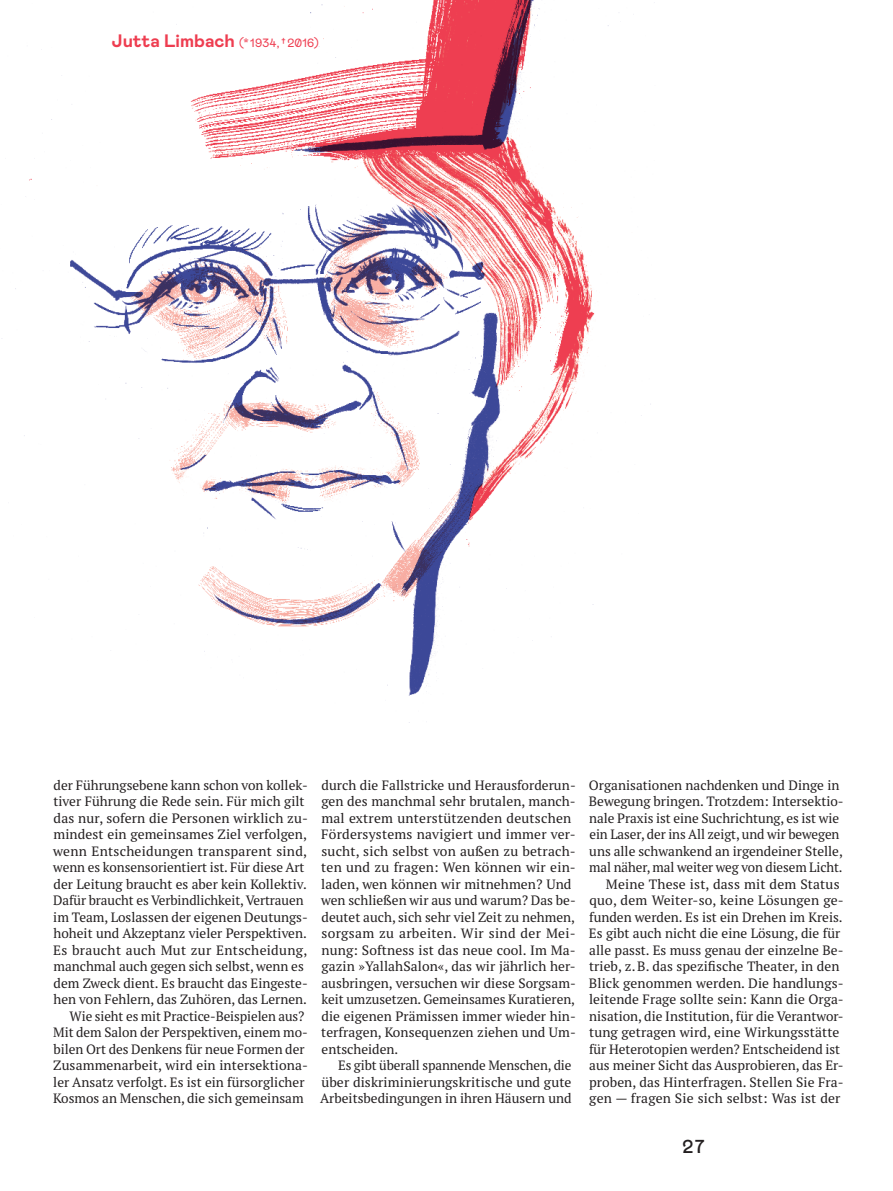
<style>
.page{position:relative;width:893px;height:1191px;background:#fff}
.page>*{position:absolute;margin:0;border:0;box-sizing:border-box;transform-origin:0 0}
.t1{font:500 18.75px "Mabry Pro";color:#231f20}
.t2{font:13.5px/16.5px "PT Serif Pro";color:#231f20}
.t3{font:13.5px "PT Serif Pro";letter-spacing:.02em;color:#231f20}
.t4{font:12px "Mabry Pro";color:#ee3d50}
.s1{font-weight:700;font-size:18px}
</style>
<div class="page">
<img style="left:1px;top:0;width:654px;height:723px">
<p class="t4" style="left:112px;top:34px;width:209px"><span class="s1">Jutta Limbach</span> (* 1934, †2016)</p>
<p class="t2" style="left:54px;top:776px;width:256px">der Führungsebene kann schon von kollek-</p>
<p class="t2" style="left:53px;top:792px;width:253px">tiver Führung die Rede sein. Für mich gilt</p>
<p class="t2" style="left:54px;top:809px;width:256px">das nur, sofern die Personen wirklich zu-</p>
<p class="t2" style="left:53px;top:825px;width:255px">mindest ein gemeinsames Ziel verfolgen,</p>
<p class="t2" style="left:53px;top:842px;width:255px">wenn Entscheidungen transparent sind,</p>
<p class="t2" style="left:53px;top:858px;width:253px">wenn es konsensorientiert ist. Für diese Art</p>
<p class="t2" style="left:54px;top:875px;width:255px">der Leitung braucht es aber kein Kollektiv.</p>
<p class="t2" style="left:53px;top:891px;width:252px">Dafür braucht es Verbindlichkeit, Vertrauen</p>
<p class="t2" style="left:53px;top:908px;width:256px">im Team, Loslassen der eigenen Deutungs-</p>
<p class="t2" style="left:54px;top:924px;width:255px">hoheit und Akzeptanz vieler Perspektiven.</p>
<p class="t3" style="left:53px;top:941px;width:256px">Es braucht auch Mut zur Entscheidung,</p>
<p class="t2" style="left:53px;top:957px;width:252px">manchmal auch gegen sich selbst, wenn es</p>
<p class="t2" style="left:54px;top:974px;width:256px">dem Zweck dient. Es braucht das Eingeste-</p>
<p class="t2" style="left:54px;top:990px;width:255px">hen von Fehlern, das Zuhören, das Lernen.</p>
<p class="t2" style="left:70px;top:1007px;width:236px">Wie sieht es mit Practice-Beispielen aus?</p>
<p class="t2" style="left:53px;top:1023px;width:256px">Mit dem Salon der Perspektiven, einem mo-</p>
<p class="t2" style="left:54px;top:1040px;width:252px">bilen Ort des Denkens für neue Formen der</p>
<p class="t2" style="left:53px;top:1056px;width:256px">Zusammenarbeit, wird ein intersektiona-</p>
<p class="t2" style="left:53px;top:1073px;width:253px">ler Ansatz verfolgt. Es ist ein fürsorglicher</p>
<p class="t2" style="left:53px;top:1089px;width:252px">Kosmos an Menschen, die sich gemeinsam</p>
<p class="t2" style="left:321px;top:776px;width:256px">durch die Fallstricke und Herausforderun&shy;gen des manchmal sehr brutalen, manch&shy;mal extrem unterstützenden deutschen Fördersystems navigiert und immer ver&shy;sucht, sich selbst von außen zu betrach&shy;ten und zu fragen: Wen können wir ein&shy;laden, wen können wir mitnehmen? Und wen schließen wir aus und warum? Das be&shy;deutet auch, sich sehr viel Zeit zu nehmen, sorgsam zu arbeiten. Wir sind der Mei&shy;nung: Softness ist das neue cool. Im Ma&shy;gazin »YallahSalon«, das wir jährlich her&shy;ausbringen, versuchen wir diese Sorgsam&shy;keit umzusetzen. Gemeinsames Kuratieren, die eigenen Prämissen immer wieder hin&shy;terfragen, Konsequenzen ziehen und Um&shy;entscheiden.</p>
<p class="t2" style="left:320px;top:1056px;width:253px;text-align:justify;text-indent:18px">Es gibt überall spannende Menschen, die über diskriminierungskritische und gute Arbeitsbedingungen in ihren Häusern und</p>
<p class="t2" style="left:589px;top:776px;width:252px">Organisationen nachdenken und Dinge in</p>
<p class="t2" style="left:589px;top:792px;width:256px">Bewegung bringen. Trotzdem: Intersektio-</p>
<p class="t2" style="left:589px;top:809px;width:252px">nale Praxis ist eine Suchrichtung, es ist wie</p>
<p class="t2" style="left:589px;top:825px;width:252px">ein Laser, der ins All zeigt, und wir bewegen</p>
<p class="t2" style="left:589px;top:842px;width:255px">uns alle schwankend an irgendeiner Stelle,</p>
<p class="t2" style="left:589px;top:858px;width:255px">mal näher, mal weiter weg von diesem Licht.</p>
<p class="t2" style="left:606px;top:875px;width:235px">Meine These ist, dass mit dem Status</p>
<p class="t2" style="left:589px;top:891px;width:256px">quo, dem Weiter-so, keine Lösungen ge-</p>
<p class="t2" style="left:589px;top:908px;width:255px">funden werden. Es ist ein Drehen im Kreis.</p>
<p class="t2" style="left:589px;top:924px;width:253px">Es gibt auch nicht die eine Lösung, die für</p>
<p class="t2" style="left:589px;top:941px;width:256px">alle passt. Es muss genau der einzelne Be-</p>
<p class="t2" style="left:589px;top:957px;width:252px">trieb, z. B. das spezifische Theater, in den</p>
<p class="t2" style="left:589px;top:974px;width:256px">Blick genommen werden. Die handlungs-</p>
<p class="t2" style="left:589px;top:990px;width:256px">leitende Frage sollte sein: Kann die Orga-</p>
<p class="t2" style="left:589px;top:1007px;width:256px">nisation, die Institution, für die Verantwor-</p>
<p class="t2" style="left:589px;top:1023px;width:252px">tung getragen wird, eine Wirkungsstätte</p>
<p class="t2" style="left:589px;top:1040px;width:253px">für Heterotopien werden? Entscheidend ist</p>
<p class="t2" style="left:589px;top:1056px;width:256px">aus meiner Sicht das Ausprobieren, das Er-</p>
<p class="t2" style="left:589px;top:1073px;width:256px">proben, das Hinterfragen. Stellen Sie Fra-</p>
<p class="t2" style="left:589px;top:1089px;width:253px">gen — fragen Sie sich selbst: Was ist der</p>
<h1 class="t1" style="left:682px;top:1132px;width:25px">27</h1>
</div>
